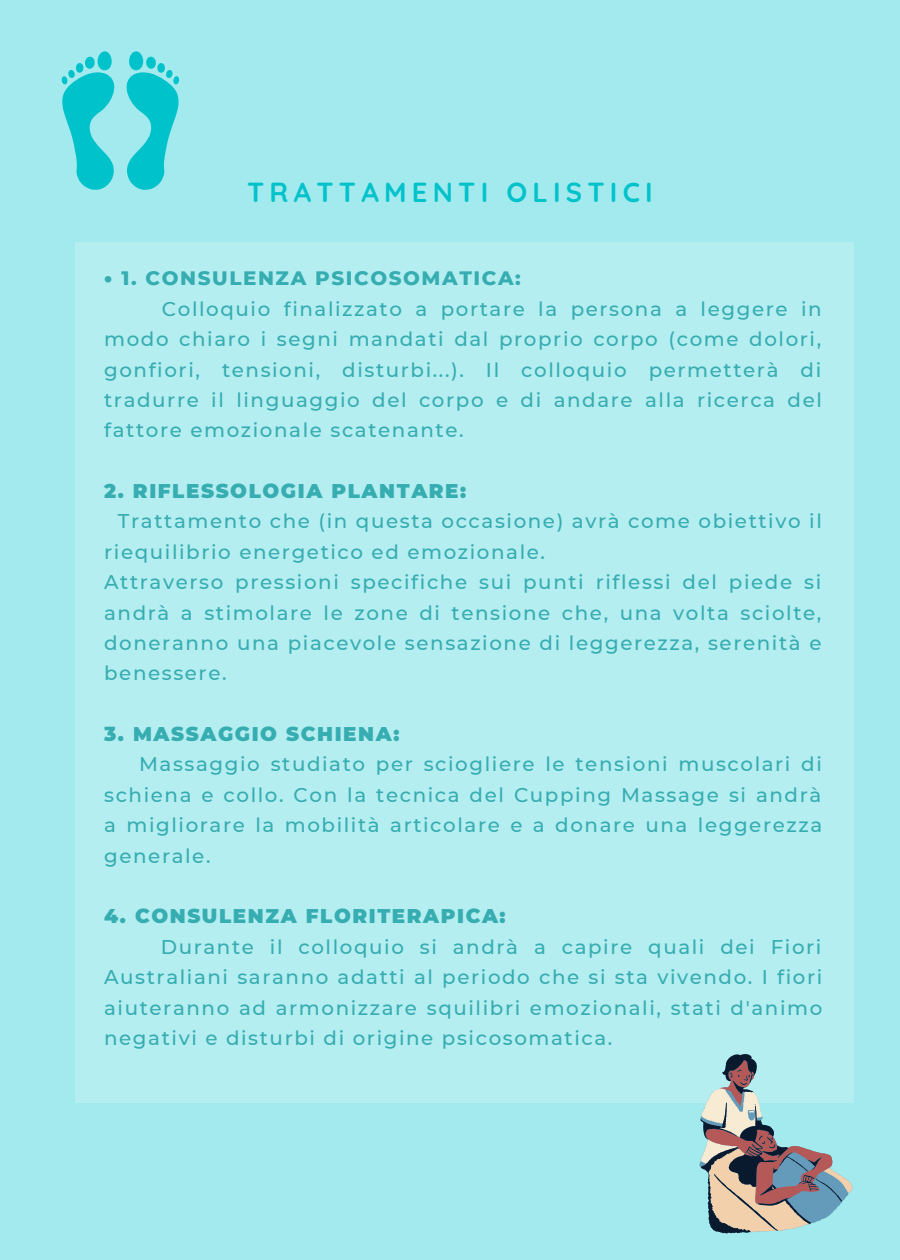
<style>
.page{position:relative;width:900px;height:1260px;background:#a2eaed}
.page>*{position:absolute;margin:0;border:0;box-sizing:border-box;transform-origin:0 0}
.t1{font:700 27.5px "Quicksand";letter-spacing:.19em;color:#00c2cb}
.t2{font:500 19.75px/30.5px "Montserrat";letter-spacing:.08em;color:#03989e;text-align:justify}
.t3{font:900 19.75px "Montserrat";letter-spacing:.08em;color:#03989e}
.t4{font:800 19.75px "Montserrat";letter-spacing:.08em;color:#03989e}
.s1{font-weight:900}
</style>
<div class="page">
<div style="left:75px;top:242px;width:778px;height:861px;background:#b4eef0"></div>
<svg style="left:98px;top:51px;width:14px;height:19px"></svg>
<svg style="left:62px;top:56px;width:53px;height:134px"></svg>
<svg style="left:61px;top:76px;width:7px;height:9px"></svg>
<svg style="left:129px;top:51px;width:14px;height:19px"></svg>
<svg style="left:126px;top:56px;width:53px;height:134px"></svg>
<div style="left:173px;top:76px;width:6px;height:9px;background:#00c2cb;border-radius:50%"></div>
<svg style="left:699px;top:1054px;width:154px;height:180px"></svg>
<p class="t1" style="left:247px;top:175px;width:407px">TRATTAMENTI OLISTICI</p>
<p class="t4" style="left:104px;top:266px;width:418px"><span class="s1">•</span> 1. CONSULENZA PSICOSOMATICA:</p>
<p class="t2" style="left:104px;top:293px;width:719px;text-indent:58px">Colloquio finalizzato a portare la persona a leggere in modo chiaro i segni mandati dal proprio corpo (come dolori, gonfiori, tensioni, disturbi...). Il colloquio permetterà di tradurre il linguaggio del corpo e di andare alla ricerca del fattore emozionale scatenante.</p>
<p class="t3" style="left:104px;top:479px;width:364px">2. RIFLESSOLOGIA PLANTARE:</p>
<p class="t2" style="left:104px;top:506px;width:719px;text-indent:14px">Trattamento che (in questa occasione) avrà come obiettivo il riequilibrio energetico ed emozionale.</p>
<p class="t2" style="left:104px;top:567px;width:719px">Attraverso pressioni specifiche sui punti riflessi del piede si andrà a stimolare le zone di tensione che, una volta sciolte, doneranno una piacevole sensazione di leggerezza, serenità e benessere.</p>
<p class="t3" style="left:104px;top:722px;width:297px">3. MASSAGGIO SCHIENA:</p>
<p class="t2" style="left:104px;top:749px;width:720px;text-indent:35px">Massaggio studiato per sciogliere le tensioni muscolari di schiena e collo. Con la tecnica del Cupping Massage si andrà a migliorare la mobilità articolare e a donare una leggerezza generale.</p>
<p class="t3" style="left:104px;top:904px;width:403px">4. CONSULENZA FLORITERAPICA:</p>
<p class="t2" style="left:104px;top:931px;width:720px;text-indent:57px">Durante il colloquio si andrà a capire quali dei Fiori Australiani saranno adatti al periodo che si sta vivendo. I fiori aiuteranno ad armonizzare squilibri emozionali, stati d'animo negativi e disturbi di origine psicosomatica.</p>
</div>
